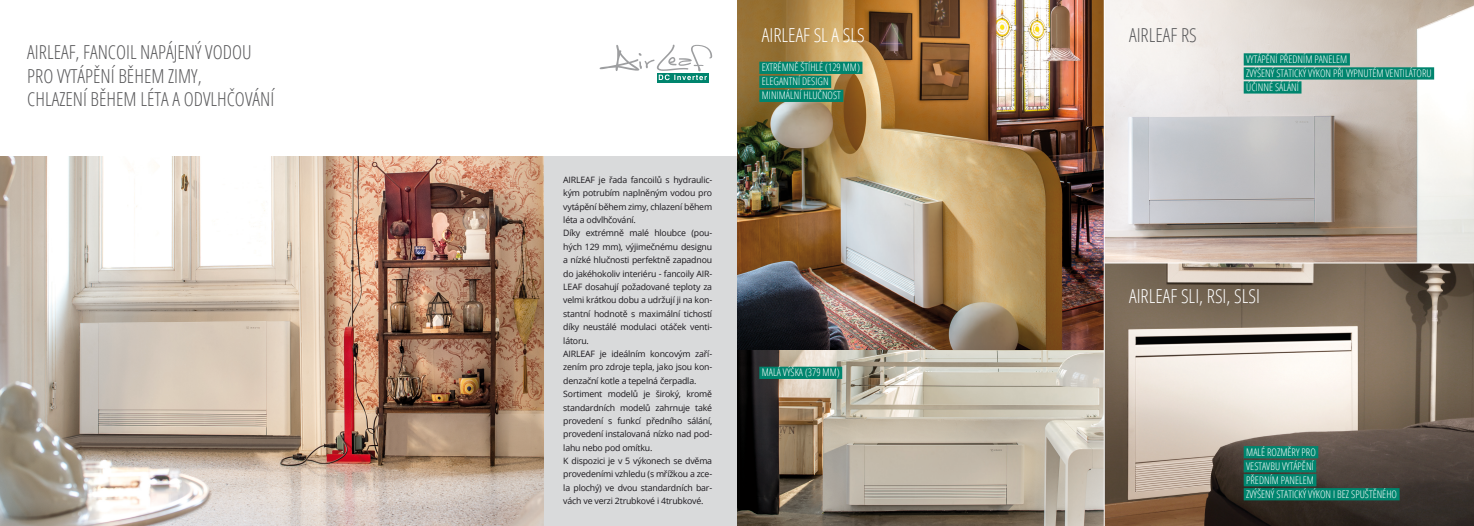
<style>
.page{position:relative;width:1474px;height:526px;background:#fff}
.page>*{position:absolute;margin:0;border:0;box-sizing:border-box;transform-origin:0 0}
.t1{font:300 condensed 19.25px/23.1px "Open Sans";color:#58585a}
.t2{font:300 condensed 19.25px "Open Sans";color:#fff}
.t3{font:300 condensed 10.5px/14px "Open Sans";color:#fff}
.t4{font:8.75px/13.4px "Open Sans";letter-spacing:-.02em;color:#1a171c}
</style>
<div class="page">
<div style="left:538px;top:156px;width:199px;height:370px;background:#d9dadb"></div>
<img style="left:737px;top:0;width:736px;height:526px">
<div style="left:759px;top:62px;width:103px;height:12px;background:#00856e"></div>
<div style="left:759px;top:76px;width:72px;height:12px;background:#00856e"></div>
<div style="left:759px;top:90px;width:84px;height:12px;background:#00856e"></div>
<div style="left:759px;top:367px;width:83px;height:12px;background:#00856e"></div>
<div style="left:1243px;top:53px;width:106px;height:13px;background:#00856e"></div>
<div style="left:1243px;top:67px;width:190px;height:13px;background:#00856e"></div>
<div style="left:1243px;top:81px;width:58px;height:13px;background:#00856e"></div>
<div style="left:1243px;top:446px;width:75px;height:12px;background:#00856e"></div>
<div style="left:1243px;top:460px;width:73px;height:12px;background:#00856e"></div>
<div style="left:1243px;top:474px;width:73px;height:12px;background:#00856e"></div>
<div style="left:1243px;top:488px;width:156px;height:12px;background:#00856e"></div>
<hr style="left:1103px;top:0;width:1px;height:526px;background:#fff">
<hr style="left:1104px;top:262px;width:369px;height:1px;background:#fff">
<div style="left:658px;top:73px;width:51px;height:9px;background:#00856e"></div>
<svg style="left:599px;top:45px;width:113px;height:35px"></svg>
<img style="left:0;top:156px;width:543px;height:370px">
<h1 class="t1" style="left:27px;top:40px;width:248px">AIRLEAF, FANCOIL NAPÁJENÝ VODOU<br>PRO VYTÁPĚNÍ BĚHEM ZIMY,<br>CHLAZENÍ BĚHEM LÉTA A ODVLHČOVÁNÍ</h1>
<p class="t4" style="left:563px;top:173px;width:150px">AIRLEAF je řada fancoilů s hydraulic&shy;kým potrubím naplněným vodou pro vytápění během zimy, chlazení během léta a odvlhčování.<br>Díky extrémně malé hloubce (pou&shy;hých 129 mm), výjimečnému designu a nízké hlučnosti perfektně zapadnou do jakéhokoliv interiéru - fancoily AIR-LEAF dosahují požadované teploty za velmi krátkou dobu a udržují ji na kon&shy;stantní hodnotě s maximální tichostí díky neustálé modulaci otáček venti&shy;látoru.<br>AIRLEAF je ideálním koncovým zaří&shy;zením pro zdroje tepla, jako jsou kon&shy;denzační kotle a tepelná čerpadla.<br>Sortiment modelů je široký, kromě standardních modelů zahrnuje také provedení s funkcí předního sálání, provedení instalovaná nízko nad pod&shy;lahu nebo pod omítku.<br>K dispozici je v 5 výkonech se dvěma provedeními vzhledu (s mřížkou a zce&shy;la plochý) ve dvou standardních bar&shy;vách ve verzi 2trubkové i 4trubkové.</p>
<h1 class="t2" style="left:761px;top:22px;width:104px">AIRLEAF SL A SLS</h1>
<h1 class="t1" style="left:1129px;top:23px;width:69px">AIRLEAF RS</h1>
<p class="t3" style="left:761px;top:60px;width:100px">EXTRÉMNĚ ŠTÍHLÉ (129 MM)<br>ELEGANTNÍ DESIGN<br>MINIMÁLNÍ HLUČNOST</p>
<p class="t3" style="left:1246px;top:52px;width:187px">VYTÁPĚNÍ PŘEDNÍM PANELEM<br>ZVÝŠENÝ STATICKÝ VÝKON PŘI VYPNUTÉM VENTILÁTORU<br>ÚČINNÉ SÁLÁNÍ</p>
<p class="t3" style="left:761px;top:365px;width:79px">MALÁ VÝŠKA (379 MM)</p>
<h1 class="t2" style="left:1129px;top:282px;width:132px">AIRLEAF SLI, RSI, SLSI</h1>
<p class="t3" style="left:1246px;top:445px;width:152px">MALÉ ROZMĚRY PRO<br>VESTAVBU VYTÁPĚNÍ<br>PŘEDNÍM PANELEM<br>ZVÝŠENÝ STATICKÝ VÝKON I BEZ SPUŠTĚNÉHO</p>
</div>
